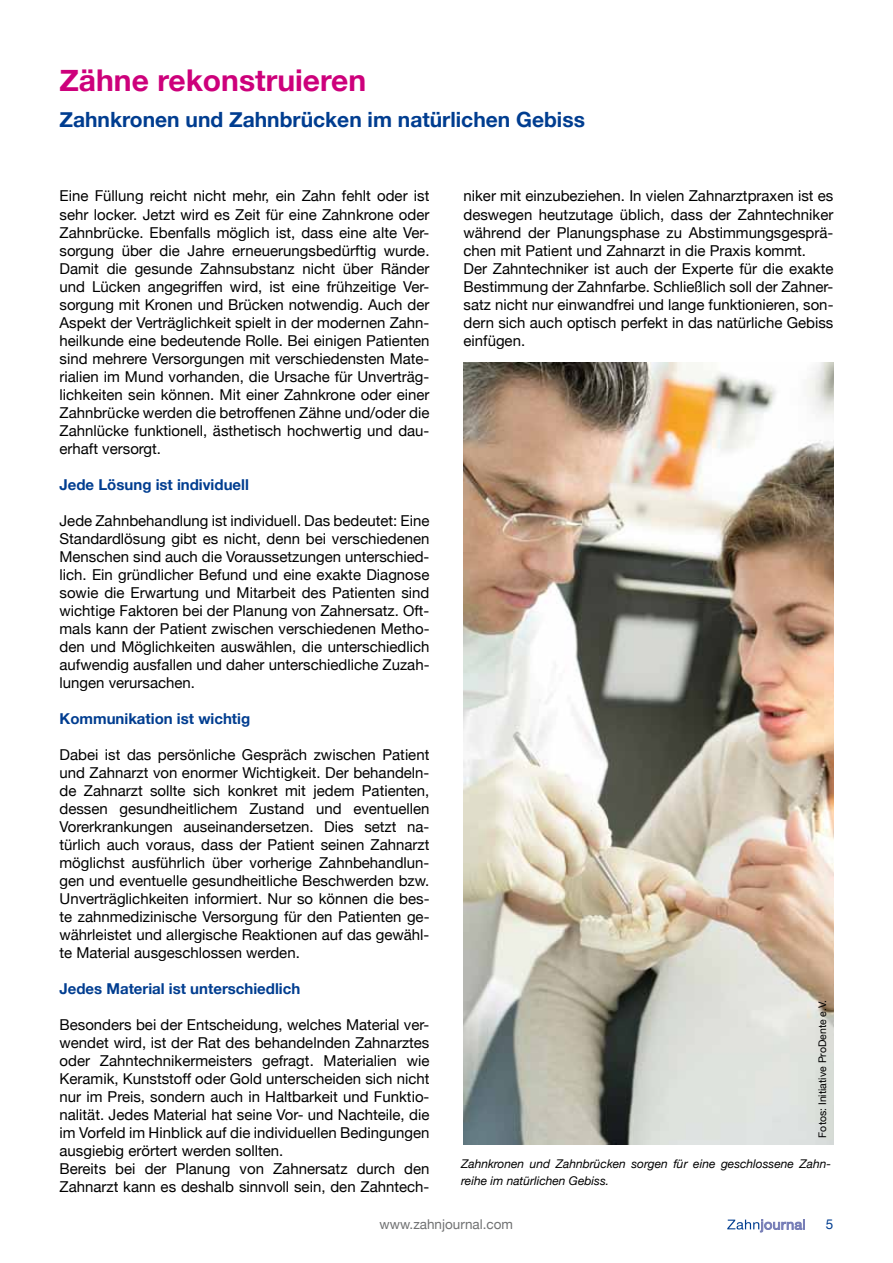
<style>
.page{position:relative;width:893px;height:1263px;background:#fff}
.page>*{position:absolute;margin:0;border:0;box-sizing:border-box;transform-origin:0 0}
.t1{font:700 30px "Helvetica Neue";color:#cd007b}
.t2{font:700 21px "Helvetica Neue";color:#003d90}
.t3{font:15px/18px "Helvetica Neue";color:#000;text-align:justify}
.t4{font:700 15px "Helvetica Neue";color:#003d90}
.t5{font:13.5px "Helvetica Neue";color:#707172}
.t6{font:13.5px "Helvetica Neue";color:#003d90}
.t7{font:italic 12px/16.5px "Helvetica Neue";color:#000}
.t8{font:10.5px "Helvetica Neue";color:#000}
</style>
<div class="page">
<svg style="left:727px;top:1219px;width:78px;height:13px"></svg>
<img style="left:463px;top:362px;width:370px;height:783px">
<h1 class="t1" style="left:60px;top:62px;width:308px">Zähne rekonstruieren</h1>
<h2 class="t2" style="left:60px;top:107px;width:527px">Zahnkronen und Zahnbrücken im natürlichen Gebiss</h2>
<p class="t3" style="left:60px;top:187px;width:371px">Eine Füllung reicht nicht mehr, ein Zahn fehlt oder ist sehr locker. Jetzt wird es Zeit für eine Zahnkrone oder Zahnbrücke. Ebenfalls möglich ist, dass eine alte Ver&shy;sorgung über die Jahre erneuerungsbedürftig wurde.<br>Damit die gesunde Zahnsubstanz nicht über Ränder und Lücken angegriffen wird, ist eine frühzeitige Ver&shy;sorgung mit Kronen und Brücken notwendig. Auch der Aspekt der Verträglichkeit spielt in der modernen Zahn&shy;heilkunde eine bedeutende Rolle. Bei einigen Patienten sind mehrere Versorgungen mit verschiedensten Mate&shy;rialien im Mund vorhanden, die Ursache für Unverträg&shy;lichkeiten sein können. Mit einer Zahnkrone oder einer Zahnbrücke werden die betroffenen Zähne und/oder die Zahnlücke funktionell, ästhetisch hochwertig und dau&shy;erhaft versorgt.</p>
<p class="t4" style="left:60px;top:475px;width:191px">Jede Lösung ist individuell</p>
<p class="t3" style="left:60px;top:511px;width:371px">Jede Zahnbehandlung ist individuell. Das bedeutet: Eine Standardlösung gibt es nicht, denn bei verschiedenen Menschen sind auch die Voraussetzungen unterschied&shy;lich. Ein gründlicher Befund und eine exakte Diagnose sowie die Erwartung und Mitarbeit des Patienten sind wichtige Faktoren bei der Planung von Zahnersatz. Oft&shy;mals kann der Patient zwischen verschiedenen Metho&shy;den und Möglichkeiten auswählen, die unterschiedlich aufwendig ausfallen und daher unterschiedliche Zuzah&shy;lungen verursachen.</p>
<p class="t4" style="left:60px;top:709px;width:192px">Kommunikation ist wichtig</p>
<p class="t3" style="left:60px;top:745px;width:371px">Dabei ist das persönliche Gespräch zwischen Patient und Zahnarzt von enormer Wichtigkeit. Der behandeln&shy;de Zahnarzt sollte sich konkret mit jedem Patienten, dessen gesundheitlichem Zustand und eventuellen Vorerkrankungen auseinandersetzen. Dies setzt na&shy;türlich auch voraus, dass der Patient seinen Zahnarzt möglichst ausführlich über vorherige Zahnbehandlun&shy;gen und eventuelle gesundheitliche Beschwerden bzw.<br>Unverträglichkeiten informiert. Nur so können die bes&shy;te zahnmedizinische Versorgung für den Patienten ge&shy;währleistet und allergische Reaktionen auf das gewähl&shy;te Material ausgeschlossen werden.</p>
<p class="t4" style="left:60px;top:979px;width:242px">Jedes Material ist unterschiedlich</p>
<p class="t3" style="left:60px;top:1015px;width:371px;text-align:left">Besonders bei der Entscheidung, welches Material ver&shy;wendet wird, ist der Rat des behandelnden Zahnarztes oder Zahntechnikermeisters gefragt. Materialien wie Keramik, Kunststoff oder Gold unterscheiden sich nicht nur im Preis, sondern auch in Haltbarkeit und Funktio&shy;nalität. Jedes Material hat seine Vor- und Nachteile, die im Vorfeld im Hinblick auf die individuellen Bedingungen ausgiebig erörtert werden sollten.<br>Bereits bei der Planung von Zahnersatz durch den Zahnarzt kann es deshalb sinnvoll sein, den Zahntech-</p>
<p class="t3" style="left:463px;top:187px;width:371px;text-align:left">niker mit einzubeziehen. In vielen Zahnarztpraxen ist es deswegen heutzutage üblich, dass der Zahntechniker während der Planungsphase zu Abstimmungsgesprä&shy;chen mit Patient und Zahnarzt in die Praxis kommt.<br>Der Zahntechniker ist auch der Experte für die exakte Bestimmung der Zahnfarbe. Schließlich soll der Zahner&shy;satz nicht nur einwandfrei und lange funktionieren, son&shy;dern sich auch optisch perfekt in das natürliche Gebiss einfügen.</p>
<p class="t8" style="left:816px;top:1137px;width:139px;rotate:-90deg">Fotos: Initiative ProDente e.V.</p>
<p class="t7" style="left:461px;top:1155px;width:371px">Zahnkronen und Zahnbrücken sorgen für eine geschlossene Zahn&shy;reihe im natürlichen Gebiss.</p>
<p class="t5" style="left:380px;top:1216px;width:135px">www.zahnjournal.com</p>
<p class="t6" style="left:826px;top:1216px;width:9px">5</p>
</div>
